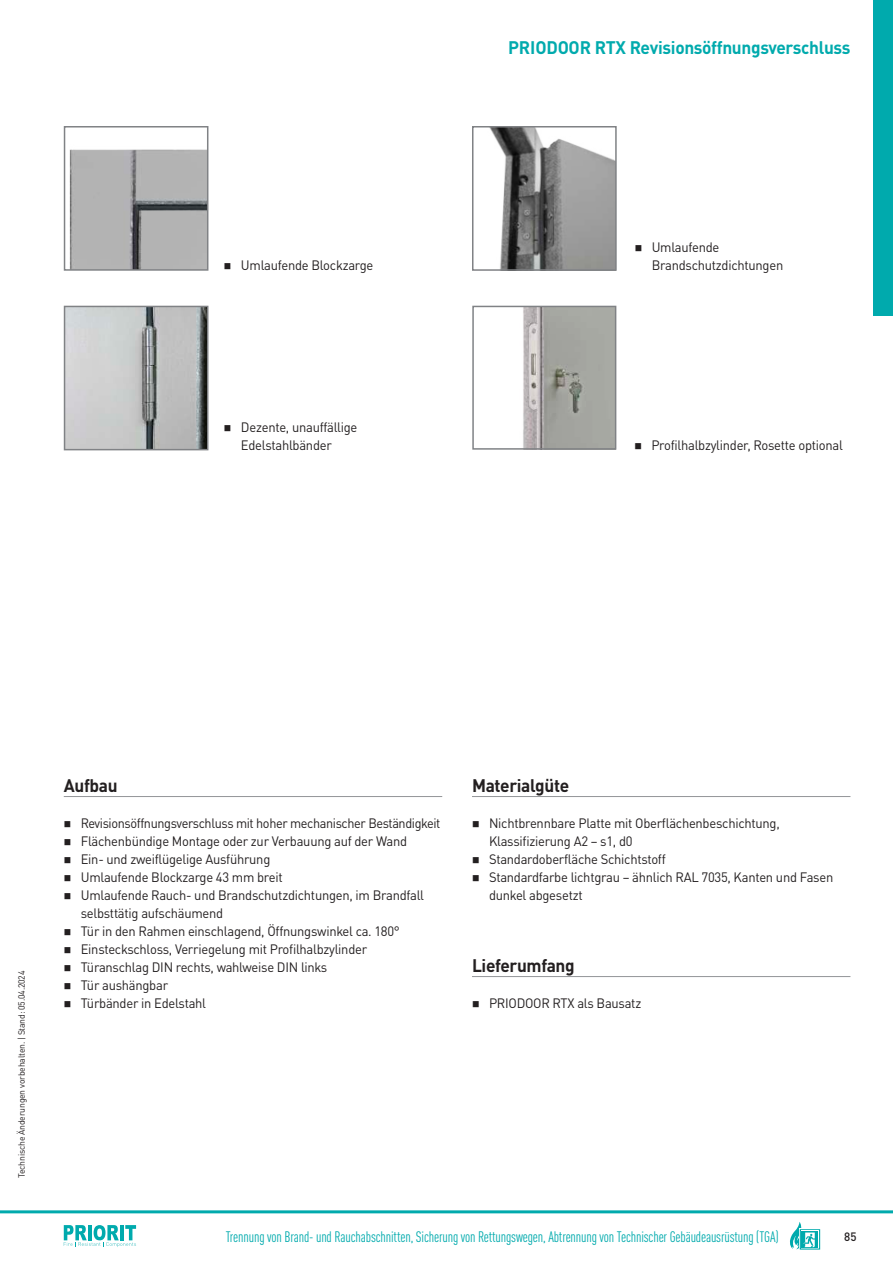
<style>
.page{position:relative;width:893px;height:1263px;background:#fff}
.page>*{position:absolute;margin:0;border:0;box-sizing:border-box;transform-origin:0 0}
.t1{font:700 18px "DINOT";letter-spacing:-.02em;color:#00aaad}
.t2{font:700 18px "DINOT";letter-spacing:-.02em;color:#231f20;scale:.96 1}
.t3{font:condensed 15px "DINOT";letter-spacing:-.01em;color:#00aaad}
.t4{font:13.5px/18px "DINOT";letter-spacing:-.02em;color:#231f20;scale:.94 1}
.t5{font:13.5px/18px "DINOT";letter-spacing:-.02em;color:#231f20;scale:.96 1}
.t6{font:500 12px "DINOT";color:#231f20;scale:.96 1}
.t7{font:9px "DINOT";letter-spacing:-.02em;color:#231f20;scale:.96 1}
</style>
<div class="page">
<img style="left:69px;top:149px;width:136px;height:119px">
<div style="left:64px;top:126px;width:144px;height:145px;border:2px solid #808285"></div>
<img style="left:67px;top:309px;width:138px;height:138px">
<div style="left:64px;top:306px;width:144px;height:144px;border:2px solid #808285"></div>
<img style="left:523px;top:309px;width:90px;height:138px">
<div style="left:472px;top:306px;width:144px;height:144px;border:2px solid #808285"></div>
<img style="left:490px;top:129px;width:124px;height:139px">
<div style="left:472px;top:126px;width:145px;height:145px;border:2px solid #808285"></div>
<hr style="left:64px;top:796px;width:378px;height:1px;background:#939598">
<hr style="left:472px;top:796px;width:378px;height:1px;background:#939598">
<hr style="left:472px;top:976px;width:378px;height:1px;background:#939598">
<hr style="left:0;top:1210px;width:893px;height:3px;background:#00aaad">
<svg style="left:64px;top:1225px;width:72px;height:22px"></svg>
<div style="left:874px;top:0;width:19px;height:316px;background:#00aaad"></div>
<svg style="left:799px;top:1229px;width:22px;height:21px"></svg>
<div style="left:800px;top:1229px;width:20px;height:20px;border:1px solid #00aaad"></div>
<svg style="left:815px;top:1231px;width:4px;height:17px"></svg>
<div style="left:802px;top:1231px;width:16px;height:16px;background:#00aaad"></div>
<svg style="left:790px;top:1222px;width:25px;height:27px"></svg>
<p class="t5" style="left:241px;top:257px;width:139px">Umlaufende Blockzarge</p>
<p class="t5" style="left:241px;top:419px;width:123px">Dezente, unauffällige<br>Edelstahlbänder</p>
<h1 class="t1" style="left:508px;top:41px;width:344px">PRIODOOR RTX Revisionsöffnungsverschluss</h1>
<p class="t5" style="left:652px;top:239px;width:139px">Umlaufende<br>Brandschutzdichtungen</p>
<p class="t5" style="left:651px;top:437px;width:201px">Profilhalbzylinder, Rosette optional</p>
<p class="t7" style="left:17px;top:1178px;width:217px;rotate:-90deg">Technische Änderungen vorbehalten. | Stand: 05.04.2024</p>
<h1 class="t2" style="left:64px;top:779px;width:58px">Aufbau</h1>
<h1 class="t2" style="left:472px;top:779px;width:103px">Materialgüte</h1>
<p class="t5" style="left:489px;top:815px;width:360px">Nichtbrennbare Platte mit Oberflächenbeschichtung, Klassifizierung A2 – s1, d0<br>Standardoberfläche Schichtstoff<br>Standardfarbe lichtgrau – ähnlich RAL 7035, Kanten und Fasen dunkel abgesetzt</p>
<p class="t4" style="left:81px;top:815px;width:384px">Revisionsöffnungsverschluss mit hoher mechanischer Beständigkeit Flächenbündige Montage oder zur Verbauung auf der Wand<br>Ein- und zweiflügelige Ausführung<br>Umlaufende Blockzarge 43 mm breit<br>Umlaufende Rauch- und Brandschutzdichtungen, im Brandfall selbsttätig aufschäumend<br>Tür in den Rahmen einschlagend, Öffnungswinkel ca. 180° Einsteckschloss, Verriegelung mit Profilhalbzylinder<br>Türanschlag DIN rechts, wahlweise DIN links<br>Tür aushängbar<br>Türbänder in Edelstahl</p>
<h1 class="t2" style="left:472px;top:959px;width:109px">Lieferumfang</h1>
<p class="t5" style="left:489px;top:995px;width:160px">PRIODOOR RTX als Bausatz</p>
<p class="t3" style="left:226px;top:1230px;width:554px">Trennung von Brand- und Rauchabschnitten, Sicherung von Rettungswegen, Abtrennung von Technischer Gebäudeausrüstung (TGA)</p>
<p class="t6" style="left:844px;top:1232px;width:14px">85</p>
</div>
